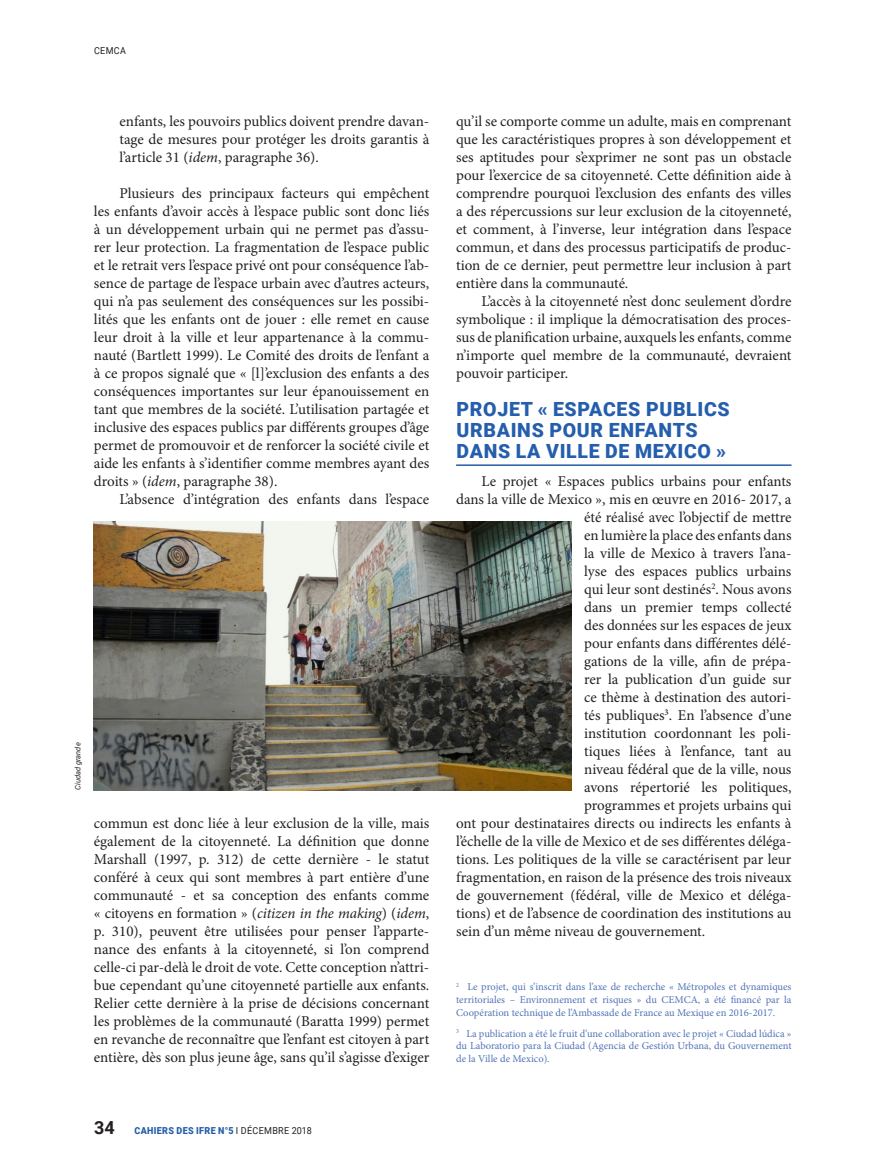
<style>
.page{position:relative;width:872px;height:1170px;background:#fff}
.page>*{position:absolute;margin:0;border:0;box-sizing:border-box;transform-origin:0 0}
.intertitre_article{font:900 19.5px/21px "Roboto";letter-spacing:.035em;color:#245eac}
.Texte_principal{font:15px/18px "Minion Pro";color:#231f20;text-align:justify}
.citation{font:15px/18px "Minion Pro";color:#231f20;text-align:justify}
.texte_note_de_bas_de{font:10.5px/12.6px "Minion Pro";color:#5273b8;text-align:justify}
.t1{font:900 9.6px "Roboto";letter-spacing:.035em;color:#245eac;scale:.93 1}
.t2{font:9.6px "Roboto";letter-spacing:.035em;color:#231f20;scale:.93 1}
.auteur_photo_CC{font:italic 7.5px "Roboto";color:#231f20}
.s1{font-style:italic}
.s2{font-weight:700;font-size:18px;color:#231f20}
.s3{font-weight:400;color:#231f20}
</style>
<div class="page">
<hr style="left:456px;top:464px;width:335px;height:2px;background:#245eac">
<img style="left:94px;top:522px;width:477px;height:268px">
<p class="t2" style="left:94px;top:44px;width:36px">CEMCA</p>
<p class="citation" style="left:119px;top:112px;width:311px">enfants, les pouvoirs publics doivent prendre davan&shy;tage de mesures pour protéger les droits garantis à l’article 31 (<span class="s1">idem</span>, paragraphe 36).</p>
<p class="Texte_principal" style="left:94px;top:184px;width:337px;text-indent:26px">Plusieurs des principaux facteurs qui empêchent les enfants d’avoir accès à l’espace public sont donc liés à un développement urbain qui ne permet pas d’assu&shy;rer leur protection. La fragmentation de l’espace public et le retrait vers l’espace privé ont pour conséquence l’ab&shy;sence de partage de l’espace urbain avec d’autres acteurs, qui n’a pas seulement des conséquences sur les possibi&shy;lités que les enfants ont de jouer : elle remet en cause leur droit à la ville et leur appartenance à la commu&shy;nauté (Bartlett 1999). Le Comité des droits de l’enfant a à ce propos signalé que « [l]’exclusion des enfants a des conséquences importantes sur leur épanouissement en tant que membres de la société. L’utilisation partagée et inclusive des espaces publics par différents groupes d’âge permet de promouvoir et de renforcer la société civile et aide les enfants à s’identifier comme membres ayant des droits » (<span class="s1">idem</span>, paragraphe 38).</p>
<p class="Texte_principal" style="left:119px;top:490px;width:311px">L’absence d’intégration des enfants dans l’espace</p>
<p class="auteur_photo_CC" style="left:73px;top:789px;width:49px;rotate:-90deg">Ciudad grande</p>
<p class="Texte_principal" style="left:94px;top:814px;width:337px">commun est donc liée à leur exclusion de la ville, mais également de la citoyenneté. La définition que donne Marshall (1997, p. 312) de cette dernière - le statut conféré à ceux qui sont membres à part entière d’une communauté - et sa conception des enfants comme « citoyens en formation » (<span class="s1">citizen in the making</span>) (<span class="s1">idem</span>, p. 310), peuvent être utilisées pour penser l’apparte&shy;nance des enfants à la citoyenneté, si l’on comprend celle-ci par-delà le droit de vote. Cette conception n’attri&shy;bue cependant qu’une citoyenneté partielle aux enfants.<br>Relier cette dernière à la prise de décisions concernant les problèmes de la communauté (Baratta 1999) permet en revanche de reconnaître que l’enfant est citoyen à part entière, dès son plus jeune âge, sans qu’il s’agisse d’exiger</p>
<p class="t1" style="left:94px;top:1123px;width:236px"><span class="s2">34</span> CAHIERS DES IFRE N°5 <span class="s3">I DÉCEMBRE 2018</span></p>
<p class="Texte_principal" style="left:456px;top:112px;width:337px">qu’il se comporte comme un adulte, mais en comprenant que les caractéristiques propres à son développement et ses aptitudes pour s’exprimer ne sont pas un obstacle pour l’exercice de sa citoyenneté. Cette définition aide à comprendre pourquoi l’exclusion des enfants des villes a des répercussions sur leur exclusion de la citoyenneté, et comment, à l’inverse, leur intégration dans l’espace commun, et dans des processus participatifs de produc&shy;tion de ce dernier, peut permettre leur inclusion à part entière dans la communauté.</p>
<p class="Texte_principal" style="left:456px;top:292px;width:337px;text-indent:26px">L’accès à la citoyenneté n’est donc seulement d’ordre symbolique : il implique la démocratisation des proces&shy;sus de planification urbaine, auxquels les enfants, comme n’importe quel membre de la communauté, devraient pouvoir participer.</p>
<p class="intertitre_article" style="left:456px;top:398px;width:275px">PROJET « ESPACES PUBLICS<br>URBAINS POUR ENFANTS<br>DANS LA VILLE DE MEXICO »</p>
<p class="Texte_principal" style="left:481px;top:472px;width:311px">Le projet « Espaces publics urbains pour enfants</p>
<p class="Texte_principal" style="left:456px;top:490px;width:337px">dans la ville de Mexico », mis en œuvre en 2016- 2017, a</p>
<p class="Texte_principal" style="left:584px;top:508px;width:209px">été réalisé avec l’objectif de mettre</p>
<p class="Texte_principal" style="left:584px;top:526px;width:209px">en lumière la place des enfants dans</p>
<p class="Texte_principal" style="left:584px;top:544px;width:209px">la ville de Mexico à travers l’ana-</p>
<p class="Texte_principal" style="left:584px;top:562px;width:209px">lyse des espaces publics urbains</p>
<p class="Texte_principal" style="left:584px;top:580px;width:209px">qui leur sont destinés<sup>2</sup>. Nous avons</p>
<p class="Texte_principal" style="left:584px;top:598px;width:209px">dans un premier temps collecté</p>
<p class="Texte_principal" style="left:584px;top:616px;width:209px">des données sur les espaces de jeux</p>
<p class="Texte_principal" style="left:584px;top:634px;width:209px">pour enfants dans différentes délé-</p>
<p class="Texte_principal" style="left:584px;top:652px;width:209px">gations de la ville, afin de prépa-</p>
<p class="Texte_principal" style="left:584px;top:670px;width:209px">rer la publication d’un guide sur</p>
<p class="Texte_principal" style="left:584px;top:688px;width:209px">ce thème à destination des autori-</p>
<p class="Texte_principal" style="left:584px;top:706px;width:209px">tés publiques<sup>3</sup>. En l’absence d’une</p>
<p class="Texte_principal" style="left:584px;top:724px;width:209px">institution coordonnant les poli-</p>
<p class="Texte_principal" style="left:584px;top:742px;width:209px">tiques liées à l’enfance, tant au</p>
<p class="Texte_principal" style="left:584px;top:760px;width:209px">niveau fédéral que de la ville, nous</p>
<p class="Texte_principal" style="left:584px;top:778px;width:209px">avons répertorié les politiques,</p>
<p class="Texte_principal" style="left:584px;top:796px;width:209px">programmes et projets urbains qui</p>
<p class="Texte_principal" style="left:456px;top:814px;width:337px">ont pour destinataires directs ou indirects les enfants à</p>
<p class="Texte_principal" style="left:456px;top:832px;width:337px">l’échelle de la ville de Mexico et de ses différentes déléga-</p>
<p class="Texte_principal" style="left:456px;top:850px;width:337px">tions. Les politiques de la ville se caractérisent par leur</p>
<p class="Texte_principal" style="left:456px;top:868px;width:337px">fragmentation, en raison de la présence des trois niveaux</p>
<p class="Texte_principal" style="left:456px;top:886px;width:337px">de gouvernement (fédéral, ville de Mexico et déléga-</p>
<p class="Texte_principal" style="left:456px;top:904px;width:337px">tions) et de l’absence de coordination des institutions au</p>
<p class="Texte_principal" style="left:456px;top:922px;width:251px">sein d’un même niveau de gouvernement.</p>
<p class="texte_note_de_bas_de" style="left:456px;top:980px;width:337px"><sup>2</sup> Le projet, qui s’inscrit dans l’axe de recherche « Métropoles et dynamiques territoriales – Environnement et risques » du CEMCA, a été financé par la Coopération technique de l’Ambassade de France au Mexique en 2016-2017.</p>
<p class="texte_note_de_bas_de" style="left:456px;top:1027px;width:337px"><sup>3</sup> La publication a été le fruit d’une collaboration avec le projet « Ciudad lúdica » du Laboratorio para la Ciudad (Agencia de Gestión Urbana, du Gouvernement de la Ville de Mexico).</p>
</div>
